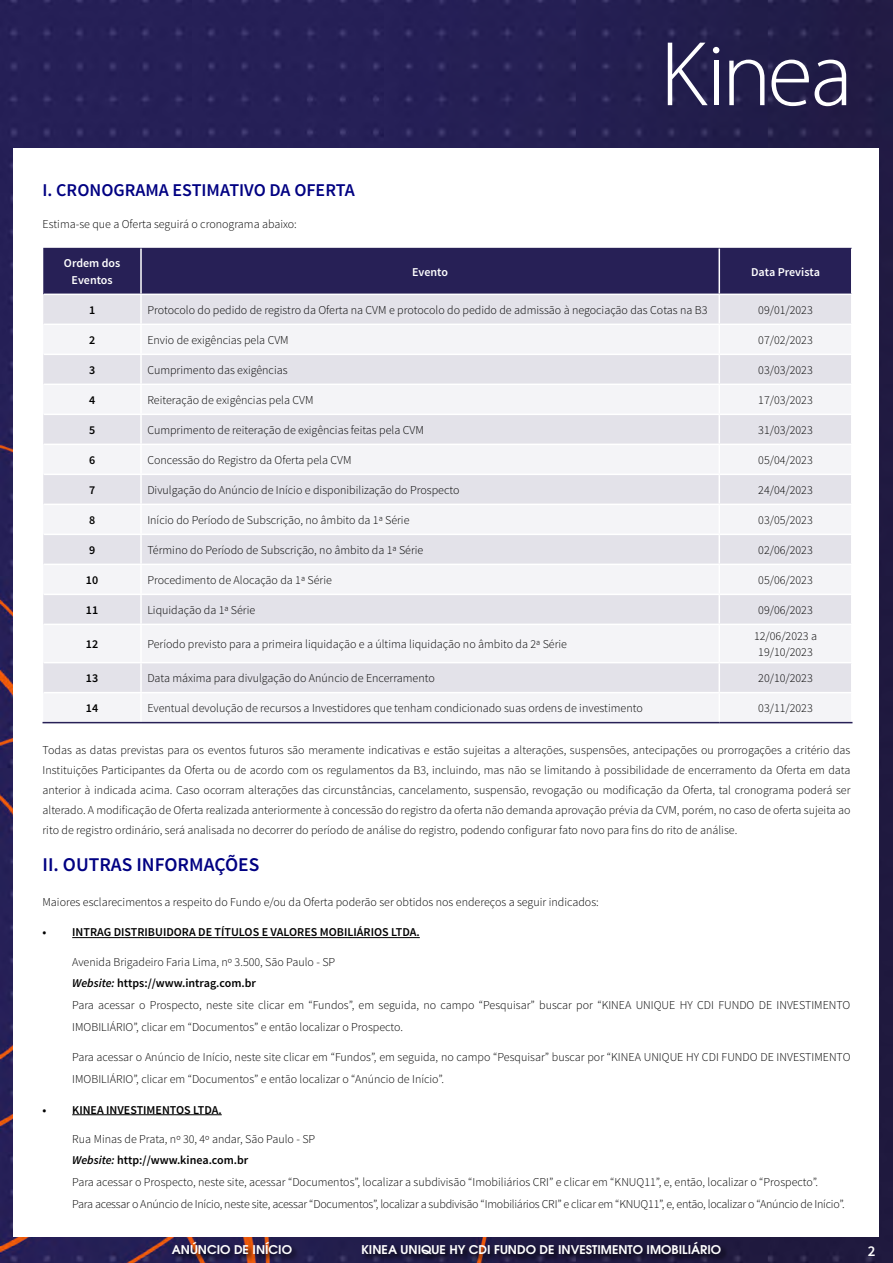
<style>
.page{position:relative;width:893px;height:1263px;background:#fff}
.page>*{position:absolute;margin:0;border:0;box-sizing:border-box;transform-origin:0 0}
.t1{font:600 19.5px "Source Sans Pro";color:#000082}
.t2{font:600 18px "Source Sans Pro";color:#000082}
.t3{font:600 15px "Source Sans Pro";color:#fff}
.t4{font:300 12px/21.6px "Source Sans Pro";color:#000}
.t5{font:600 12px "Source Sans Pro";color:#000}
.t6{font:600 12px "ITC Avant Garde Pro";color:#fff}
.t7{font:600 12px/16.5px "Source Sans Pro";color:#fff;text-align:center}
.s1{font-weight:600;font-style:italic}
.s2{font-weight:600}
</style>
<div class="page">
<img style="left:0;top:0;width:893px;height:1263px">
<div style="left:14px;top:149px;width:865px;height:1088px;background:#fff"></div>
<svg style="left:729px;top:60px;width:35px;height:45px"></svg>
<svg style="left:771px;top:60px;width:38px;height:46px"></svg>
<svg style="left:815px;top:60px;width:31px;height:46px"></svg>
<svg style="left:668px;top:43px;width:51px;height:62px"></svg>
<div style="left:170px;top:1241px;width:558px;height:19px;background:#000;opacity:.75"></div>
<hr style="left:72px;top:937px;width:348px;height:1px;background:#000">
<hr style="left:72px;top:1114px;width:150px;height:1px;background:#000">
<svg style="left:43px;top:626px;width:808px;height:96px;fill:#f4f4f7"></svg>
<svg style="left:43px;top:248px;width:809px;height:376px"></svg>
<hr style="left:140px;top:625px;width:2px;height:37px;background:#fff">
<hr style="left:718px;top:625px;width:2px;height:37px;background:#fff">
<hr style="left:44px;top:662px;width:97px;height:1px;background:#fff">
<hr style="left:141px;top:662px;width:578px;height:1px;background:#fff">
<hr style="left:140px;top:663px;width:2px;height:29px;background:#fff">
<hr style="left:719px;top:662px;width:133px;height:1px;background:#fff">
<hr style="left:718px;top:663px;width:2px;height:29px;background:#fff">
<hr style="left:44px;top:692px;width:97px;height:1px;background:#fff">
<hr style="left:141px;top:692px;width:578px;height:1px;background:#fff">
<hr style="left:140px;top:693px;width:2px;height:29px;background:#fff">
<hr style="left:719px;top:692px;width:133px;height:1px;background:#fff">
<hr style="left:718px;top:693px;width:2px;height:29px;background:#fff">
<hr style="left:43px;top:722px;width:98px;height:1px;background:#272056">
<hr style="left:141px;top:722px;width:578px;height:1px;background:#272056">
<hr style="left:719px;top:722px;width:133px;height:1px;background:#272056">
<h2 class="t2" style="left:43px;top:179px;width:314px">I. CRONOGRAMA ESTIMATIVO DA OFERTA</h2>
<p class="t4" style="left:43px;top:214px;width:256px">Estima-se que a Oferta seguirá o cronograma abaixo:</p>
<p class="t7" style="left:64px;top:255px;width:58px">Ordem dos<br>Eventos</p>
<p class="t7" style="left:412px;top:264px;width:37px">Evento</p>
<p class="t7" style="left:751px;top:264px;width:70px">Data Prevista</p>
<p class="t5" style="left:89px;top:302px;width:8px">1</p>
<p class="t4" style="left:147px;top:299px;width:562px">Protocolo do pedido de registro da Oferta na CVM e protocolo do pedido de admissão à negociação das Cotas na B3</p>
<p class="t4" style="left:758px;top:299px;width:56px">09/01/2023</p>
<p class="t5" style="left:89px;top:332px;width:8px">2</p>
<p class="t4" style="left:147px;top:329px;width:143px">Envio de exigências pela CVM</p>
<p class="t4" style="left:758px;top:329px;width:56px">07/02/2023</p>
<p class="t5" style="left:89px;top:362px;width:8px">3</p>
<p class="t4" style="left:147px;top:359px;width:142px">Cumprimento das exigências</p>
<p class="t4" style="left:758px;top:359px;width:56px">03/03/2023</p>
<p class="t5" style="left:89px;top:392px;width:8px">4</p>
<p class="t4" style="left:147px;top:389px;width:168px">Reiteração de exigências pela CVM</p>
<p class="t4" style="left:758px;top:389px;width:56px">17/03/2023</p>
<p class="t5" style="left:89px;top:422px;width:8px">5</p>
<p class="t4" style="left:147px;top:419px;width:278px">Cumprimento de reiteração de exigências feitas pela CVM</p>
<p class="t4" style="left:758px;top:419px;width:56px">31/03/2023</p>
<p class="t5" style="left:89px;top:452px;width:8px">6</p>
<p class="t4" style="left:147px;top:449px;width:206px">Concessão do Registro da Oferta pela CVM</p>
<p class="t4" style="left:758px;top:449px;width:56px">05/04/2023</p>
<p class="t5" style="left:89px;top:482px;width:8px">7</p>
<p class="t4" style="left:147px;top:479px;width:314px">Divulgação do Anúncio de Início e disponibilização do Prospecto</p>
<p class="t4" style="left:758px;top:479px;width:56px">24/04/2023</p>
<p class="t5" style="left:89px;top:512px;width:8px">8</p>
<p class="t4" style="left:147px;top:509px;width:264px">Início do Período de Subscrição, no âmbito da 1ª Série</p>
<p class="t4" style="left:758px;top:509px;width:56px">03/05/2023</p>
<p class="t5" style="left:89px;top:542px;width:8px">9</p>
<p class="t4" style="left:147px;top:539px;width:278px">Término do Período de Subscrição, no âmbito da 1ª Série</p>
<p class="t4" style="left:758px;top:539px;width:56px">02/06/2023</p>
<p class="t5" style="left:86px;top:572px;width:14px">10</p>
<p class="t4" style="left:147px;top:569px;width:186px">Procedimento de Alocação da 1ª Série</p>
<p class="t4" style="left:758px;top:569px;width:56px">05/06/2023</p>
<p class="t5" style="left:86px;top:602px;width:14px">11</p>
<p class="t4" style="left:147px;top:599px;width:109px">Liquidação da 1ª Série</p>
<p class="t4" style="left:758px;top:599px;width:56px">09/06/2023</p>
<p class="t5" style="left:86px;top:636px;width:14px">12</p>
<p class="t4" style="left:147px;top:633px;width:421px">Período previsto para a primeira liquidação e a última liquidação no âmbito da 2ª Série</p>
<p class="t4" style="left:754px;top:628px;width:64px;line-height:16.5px;text-align:center">12/06/2023 a<br>19/10/2023</p>
<p class="t5" style="left:86px;top:671px;width:14px">13</p>
<p class="t4" style="left:147px;top:667px;width:289px">Data máxima para divulgação do Anúncio de Encerramento</p>
<p class="t4" style="left:758px;top:667px;width:56px">20/10/2023</p>
<p class="t5" style="left:86px;top:701px;width:14px">14</p>
<p class="t4" style="left:147px;top:697px;width:497px">Eventual devolução de recursos a Investidores que tenham condicionado suas ordens de investimento</p>
<p class="t4" style="left:758px;top:697px;width:56px">03/11/2023</p>
<p class="t4" style="left:43px;top:740px;width:809px;line-height:20.1px;text-align:justify">Todas as datas previstas para os eventos futuros são meramente indicativas e estão sujeitas a alterações, suspensões, antecipações ou prorrogações a critério das Instituições Participantes da Oferta ou de acordo com os regulamentos da B3, incluindo, mas não se limitando à possibilidade de encerramento da Oferta em data anterior à indicada acima. Caso ocorram alterações das circunstâncias, cancelamento, suspensão, revogação ou modificação da Oferta, tal cronograma poderá ser alterado. A modificação de Oferta realizada anteriormente à concessão do registro da oferta não demanda aprovação prévia da CVM, porém, no caso de oferta sujeita ao rito de registro ordinário, será analisada no decorrer do período de análise do registro, podendo configurar fato novo para fins do rito de análise.</p>
<h1 class="t1" style="left:43px;top:852px;width:218px">II. OUTRAS INFORMAÇÕES</h1>
<p class="t4" style="left:43px;top:891px;width:558px">Maiores esclarecimentos a respeito do Fundo e/ou da Oferta poderão ser obtidos nos endereços a seguir indicados:</p>
<p class="t5" style="left:43px;top:925px;width:379px">• INTRAG DISTRIBUIDORA DE TÍTULOS E VALORES MOBILIÁRIOS LTDA.</p>
<p class="t4" style="left:72px;top:951px;width:780px">Avenida Brigadeiro Faria Lima, nº 3.500, São Paulo - SP<br><span class="s1">Website:</span> <span class="s2">https://www.intrag.com.br<br></span>Para acessar o Prospecto, neste site clicar em “Fundos”, em seguida, no campo “Pesquisar” buscar por “KINEA UNIQUE HY CDI FUNDO DE INVESTIMENTO IMOBILIÁRIO”, clicar em “Documentos” e então localizar o Prospecto.</p>
<p class="t4" style="left:72px;top:1046px;width:780px">Para acessar o Anúncio de Início, neste site clicar em “Fundos”, em seguida, no campo “Pesquisar” buscar por “KINEA UNIQUE HY CDI FUNDO DE INVESTIMENTO<br>IMOBILIÁRIO”, clicar em “Documentos” e então localizar o “Anúncio de Início”.</p>
<p class="t5" style="left:43px;top:1102px;width:181px">• KINEA INVESTIMENTOS LTDA.</p>
<p class="t4" style="left:72px;top:1128px;width:774px">Rua Minas de Prata, nº 30, 4º andar, São Paulo - SP<br><span class="s1">Website:</span> <span class="s2">http://www.kinea.com.br<br></span>Para acessar o Prospecto, neste site, acessar “Documentos”, localizar a subdivisão “Imobiliários CRI” e clicar em “KNUQ11”, e, então, localizar o “Prospecto”.<br>Para acessar o Anúncio de Início, neste site, acessar “Documentos”, localizar a subdivisão “Imobiliários CRI” e clicar em “KNUQ11”, e, então, localizar o “Anúncio de Início”.</p>
<p class="t6" style="left:172px;top:1241px;width:122px">ANÚNCIO DE INÍCIO</p>
<p class="t6" style="left:361px;top:1241px;width:361px">KINEA UNIQUE HY CDI FUNDO DE INVESTIMENTO IMOBILIÁRIO</p>
<p class="t3" style="left:868px;top:1241px;width:9px">2</p>
</div>
